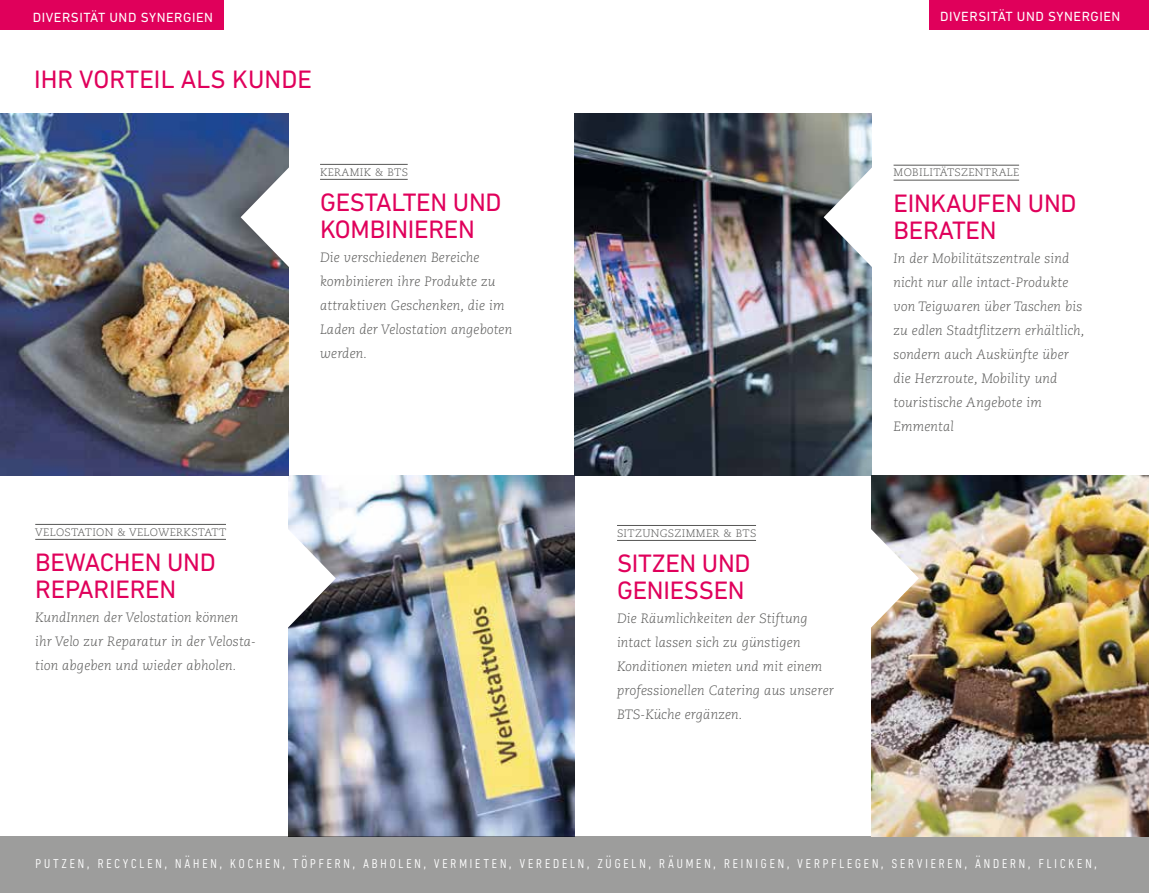
<style>
.page{position:relative;width:1149px;height:893px;background:#fff}
.page>*{position:absolute;margin:0;border:0;box-sizing:border-box;transform-origin:0 0}
.t1{font:25.65px/27px "DIN Next LT Pro";letter-spacing:-.01em;color:#e0005b}
.t2{font:300 condensed 17.25px "DIN Next LT Pro";letter-spacing:.14em;color:#fff}
.t3{font:italic 300 13.5px/24px "Caecilia CE";letter-spacing:.01em;color:#575756}
.t4{font:13.5px "DIN Next LT Pro";letter-spacing:.04em;color:#fff}
.t5{font:300 10.8px "Caecilia CE";letter-spacing:.03em;color:#575756}
</style>
<div class="page">
<img style="left:288px;top:475px;width:286px;height:362px">
<div style="left:0;top:837px;width:1148px;height:56px;background:#9d9d9c"></div>
<img style="left:574px;top:114px;width:297px;height:361px">
<img style="left:871px;top:475px;width:277px;height:361px">
<img style="left:0;top:114px;width:288px;height:361px">
<svg style="left:288px;top:528px;width:48px;height:100px"></svg>
<hr style="left:617px;top:540px;width:138px;height:1px;background:#575756">
<hr style="left:617px;top:525px;width:138px;height:1px;background:#575756">
<hr style="left:35px;top:539px;width:191px;height:1px;background:#575756">
<hr style="left:35px;top:524px;width:191px;height:1px;background:#575756">
<hr style="left:320px;top:179px;width:87px;height:1px;background:#575756">
<hr style="left:320px;top:164px;width:87px;height:1px;background:#575756">
<hr style="left:893px;top:180px;width:125px;height:1px;background:#575756">
<hr style="left:893px;top:165px;width:125px;height:1px;background:#575756">
<svg style="left:240px;top:167px;width:49px;height:100px"></svg>
<img style="left:871px;top:528px;width:47px;height:100px">
<svg style="left:823px;top:167px;width:48px;height:100px"></svg>
<div style="left:929px;top:0;width:219px;height:30px;background:#e0005b"></div>
<div style="left:0;top:0;width:223px;height:30px;background:#e0005b"></div>
<p class="t4" style="left:33px;top:9px;width:182px">DIVERSITÄT UND SYNERGIEN</p>
<p class="t4" style="left:939px;top:8px;width:182px">DIVERSITÄT UND SYNERGIEN</p>
<h1 class="t1" style="left:34px;top:65px;width:279px">IHR VORTEIL ALS KUNDE</h1>
<p class="t5" style="left:320px;top:165px;width:89px">KERAMIK &amp; BTS</p>
<h1 class="t1" style="left:320px;top:188px;width:183px">GESTALTEN UND<br>KOMBINIEREN</h1>
<p class="t3" style="left:320px;top:245px;width:194px">Die verschiedenen Bereiche kombinieren ihre Produkte zu attraktiven Geschenken, die im<br>Laden der Velostation angeboten werden.</p>
<p class="t5" style="left:35px;top:525px;width:192px">VELOSTATION &amp; VELOWERKSTATT</p>
<h1 class="t1" style="left:35px;top:548px;width:182px">BEWACHEN UND<br>REPARIEREN</h1>
<p class="t3" style="left:35px;top:605px;width:222px">KundInnen der Velostation können ihr Velo zur Reparatur in der Velosta&shy;tion abgeben und wieder abholen.</p>
<p class="t5" style="left:617px;top:526px;width:141px">SITZUNGSZIMMER &amp; BTS</p>
<h1 class="t1" style="left:617px;top:549px;width:135px">SITZEN UND<br>GENIESSEN</h1>
<p class="t3" style="left:617px;top:606px;width:218px">Die Räumlichkeiten der Stiftung intact lassen sich zu günstigen<br>Konditionen mieten und mit einem professionellen Catering aus unserer<br>BTS-Küche ergänzen.</p>
<p class="t5" style="left:893px;top:166px;width:127px">MOBILITÄTSZENTRALE</p>
<h1 class="t1" style="left:893px;top:189px;width:184px">EINKAUFEN UND<br>BERATEN</h1>
<p class="t3" style="left:893px;top:246px;width:192px">In der Mobilitätszentrale sind nicht nur alle intact-Produkte von Teigwaren über Taschen bis zu edlen Stadtflitzern erhältlich, sondern auch Auskünfte über die Herzroute, Mobility und touristische Angebote im<br>Emmental</p>
<p class="t2" style="left:35px;top:852px;width:1063px">putzen, recyclen, nähen, kochen, töpfern, abholen, vermieten, veredeln, zügeln, räumen, reinigen, verpflegen, servieren, ändern, flicken,</p>
</div>
